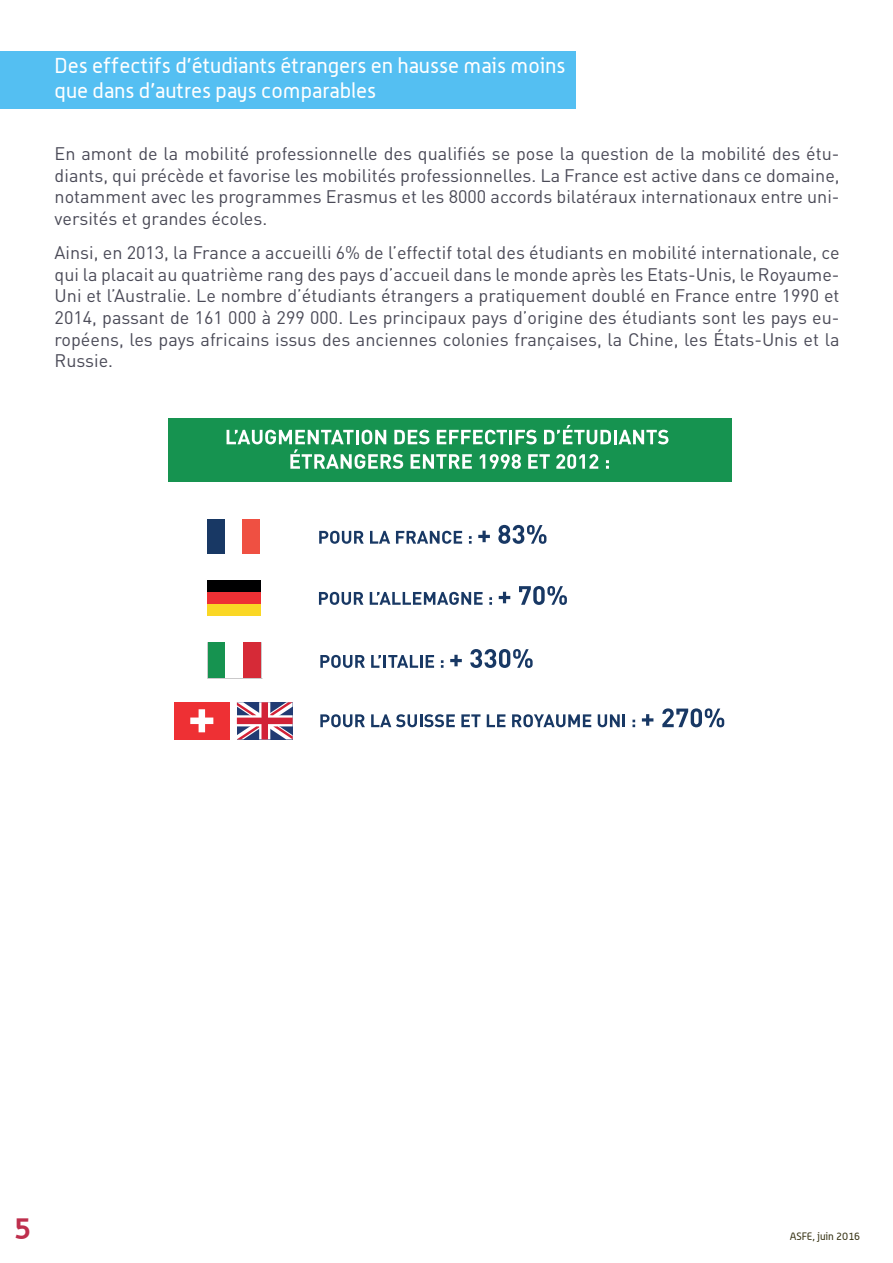
<style>
.page{position:relative;width:893px;height:1263px;background:#fff}
.page>*{position:absolute;margin:0;border:0;box-sizing:border-box;transform-origin:0 0}
.t1{font:700 30px "Alwyn";color:#be2f4d}
.t2{font:21px "Alwyn";color:#fff}
.t3{font:18px/21.6px "DIN";color:#4a4a57;text-align:justify}
.t4{font:10.5px "Alwyn";color:#343011}
</style>
<div class="page">
<div style="left:0;top:51px;width:576px;height:57px;background:#54bff2"></div>
<div style="left:207px;top:519px;width:18px;height:35px;background:#183864"></div>
<div style="left:242px;top:519px;width:18px;height:35px;background:#ef5042"></div>
<svg style="left:237px;top:702px;width:56px;height:37px"></svg>
<svg style="left:319px;top:531px;width:45px;height:13px"></svg>
<svg style="left:370px;top:531px;width:20px;height:13px"></svg>
<svg style="left:396px;top:531px;width:66px;height:13px"></svg>
<svg style="left:469px;top:536px;width:3px;height:8px"></svg>
<svg style="left:478px;top:531px;width:12px;height:11px"></svg>
<svg style="left:498px;top:525px;width:48px;height:19px"></svg>
<svg style="left:320px;top:714px;width:45px;height:13px"></svg>
<svg style="left:371px;top:714px;width:84px;height:13px"></svg>
<svg style="left:461px;top:714px;width:19px;height:13px"></svg>
<svg style="left:487px;top:714px;width:18px;height:13px"></svg>
<svg style="left:512px;top:714px;width:79px;height:13px"></svg>
<svg style="left:598px;top:714px;width:27px;height:13px"></svg>
<svg style="left:632px;top:720px;width:3px;height:7px"></svg>
<svg style="left:642px;top:714px;width:11px;height:12px"></svg>
<svg style="left:662px;top:708px;width:62px;height:19px"></svg>
<svg style="left:320px;top:655px;width:45px;height:13px"></svg>
<svg style="left:371px;top:655px;width:63px;height:13px"></svg>
<svg style="left:441px;top:660px;width:2px;height:8px"></svg>
<svg style="left:450px;top:655px;width:12px;height:11px"></svg>
<svg style="left:470px;top:649px;width:63px;height:19px"></svg>
<div style="left:168px;top:418px;width:563px;height:63px;background:#169350"></div>
<hr style="left:614px;top:430px;width:3px;height:14px;background:#fff">
<svg style="left:618px;top:430px;width:50px;height:14px"></svg>
<svg style="left:227px;top:425px;width:384px;height:44px"></svg>
<div style="left:207px;top:604px;width:54px;height:12px;background:#fad725"></div>
<div style="left:207px;top:592px;width:54px;height:12px;background:#ee3034"></div>
<div style="left:207px;top:580px;width:54px;height:12px;background:#000001"></div>
<svg style="left:319px;top:592px;width:44px;height:13px"></svg>
<svg style="left:370px;top:592px;width:113px;height:13px"></svg>
<svg style="left:489px;top:597px;width:3px;height:8px"></svg>
<svg style="left:499px;top:592px;width:11px;height:11px"></svg>
<svg style="left:519px;top:586px;width:48px;height:19px"></svg>
<svg style="left:207px;top:642px;width:1px;height:36px"></svg>
<div style="left:208px;top:642px;width:17px;height:36px;background:#169350"></div>
<div style="left:243px;top:642px;width:18px;height:36px;background:#d62a37"></div>
<div style="left:174px;top:702px;width:56px;height:37px;background:#ee3034"></div>
<svg style="left:190px;top:709px;width:23px;height:23px"></svg>
<p class="t2" style="left:55px;top:53px;width:512px">Des effectifs d’étudiants étrangers en hausse mais moins</p>
<p class="t2" style="left:55px;top:79px;width:323px">que dans d’autres pays comparables</p>
<p class="t3" style="left:55px;top:142px;width:786px">En amont de la mobilité professionnelle des qualifiés se pose la question de la mobilité des étu&shy;diants, qui précède et favorise les mobilités professionnelles. La France est active dans ce domaine, notamment avec les programmes Erasmus et les 8000 accords bilatéraux internationaux entre uni&shy;versités et grandes écoles.</p>
<p class="t3" style="left:55px;top:241px;width:786px">Ainsi, en 2013, la France a accueilli 6% de l’effectif total des étudiants en mobilité internationale, ce qui la placait au quatrième rang des pays d’accueil dans le monde après les Etats-Unis, le Royaume-Uni et l’Australie. Le nombre d’étudiants étrangers a pratiquement doublé en France entre 1990 et 2014, passant de 161 000 à 299 000. Les principaux pays d’origine des étudiants sont les pays eu&shy;ropéens, les pays africains issus des anciennes colonies françaises, la Chine, les États-Unis et la Russie.</p>
<p class="t1" style="left:14px;top:1209px;width:19px">5</p>
<p class="t4" style="left:790px;top:1230px;width:72px">ASFE, juin 2016</p>
</div>
